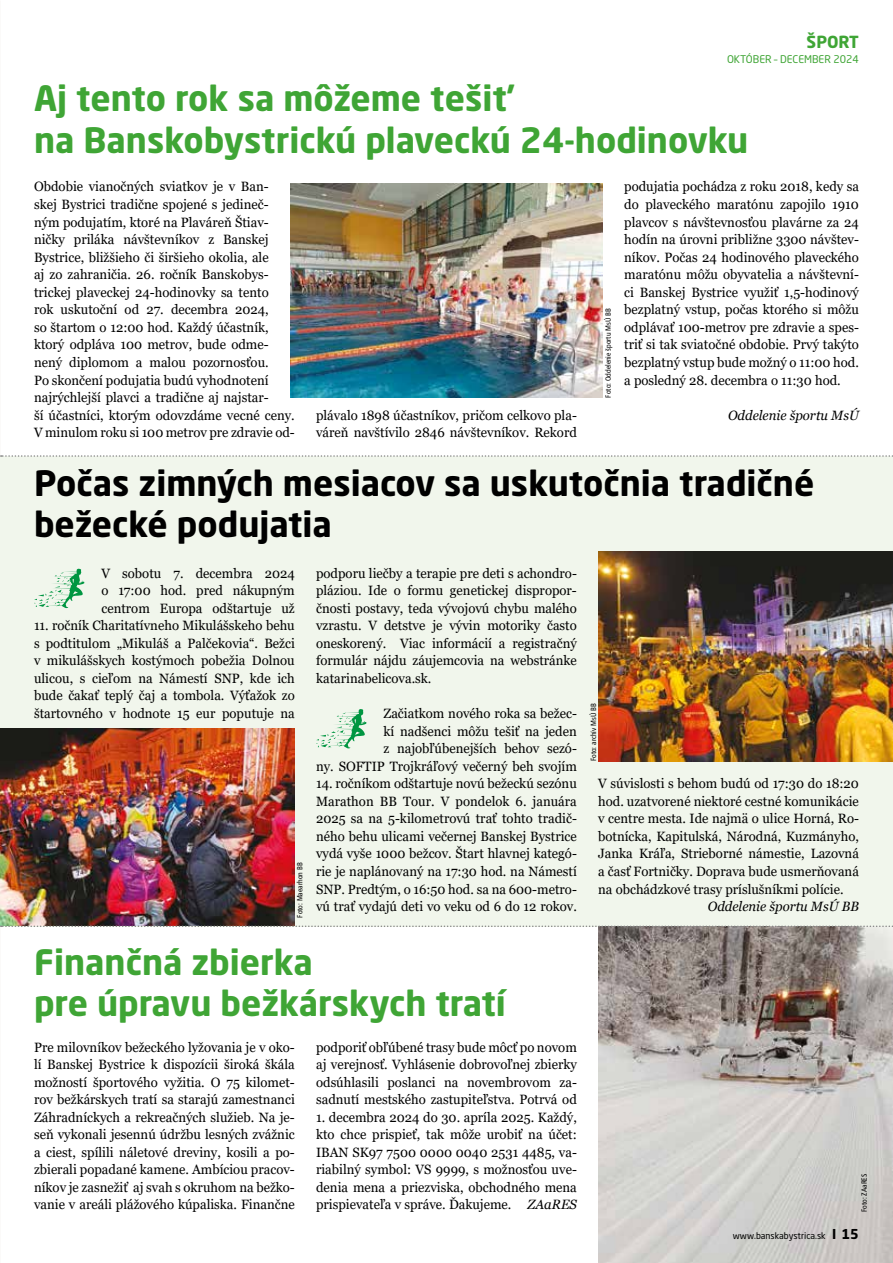
<style>
.page{position:relative;width:893px;height:1263px;background:#fff}
.page>*{position:absolute;margin:0;border:0;box-sizing:border-box;transform-origin:0 0}
.t1{font:700 34.5px/41.4px "Neo Sans Pro";color:#3fa535}
.t2{font:700 34.5px/41.4px "Neo Sans Pro";color:#000}
.t3{font:700 16.5px "Neo Sans Pro";color:#3fa535}
.t4{font:13.5px/17.5px "Georgia";color:#000;text-align:justify}
.t5{font:italic 13.5px "Georgia";color:#000}
.t6{font:10.5px "Neo Sans Pro";color:#3fa535}
.t7{font:9px "Neo Sans Pro";color:#000}
.t8{font:7.5px "Frutiger Cond CE";color:#000}
.s1{font-style:italic}
.s2{font-weight:700;font-size:13.5px}
</style>
<div class="page">
<div style="left:0;top:456px;width:893px;height:470px;background:#f1f6ec"></div>
<svg style="left:1px;top:455px;width:892px;height:2px"></svg>
<img style="left:290px;top:184px;width:313px;height:214px">
<img style="left:598px;top:927px;width:295px;height:336px">
<svg style="left:34px;top:569px;width:50px;height:39px"></svg>
<svg style="left:316px;top:709px;width:50px;height:39px"></svg>
<img style="left:0;top:728px;width:295px;height:198px">
<svg style="left:1px;top:925px;width:892px;height:2px"></svg>
<img style="left:598px;top:551px;width:295px;height:210px">
<p class="t3" style="left:807px;top:31px;width:54px">ŠPORT</p>
<p class="t6" style="left:727px;top:52px;width:133px">OKTÓBER – DECEMBER 2024</p>
<h1 class="t1" style="left:34px;top:77px;width:716px">Aj tento rok sa môžeme tešiť<br>na Banskobystrickú plaveckú 24-hodinovku</h1>
<p class="t4" style="left:34px;top:178px;width:262px;text-align:left">Obdobie vianočných sviatkov je v Ban&shy;skej Bystrici tradične spojené s jedineč&shy;ným podujatím, ktoré na Plaváreň Štiav&shy;ničky priláka návštevníkov z Banskej Bystrice, bližšieho či širšieho okolia, ale<br>aj zo zahraničia. 26. ročník Banskobys&shy;trickej plaveckej 24-hodinovky sa tento<br>rok uskutoční od 27. decembra 2024,<br>so štartom o 12:00 hod. Každý účastník, ktorý odpláva 100 metrov, bude odme&shy;nený diplomom a malou pozornosťou.<br>Po skončení podujatia budú vyhodnotení najrýchlejší plavci a tradične aj najstar-<br>ší účastníci, ktorým odovzdáme vecné ceny.<br>V minulom roku si 100 metrov pre zdravie od-</p>
<p class="t4" style="left:624px;top:178px;width:236px">podujatia pochádza z roku 2018, kedy sa do plaveckého maratónu zapojilo 1910 plavcov s návštevnosťou plavárne za 24 hodín na úrovni približne 3300 návštev&shy;níkov. Počas 24 hodinového plaveckého maratónu môžu obyvatelia a návštevní&shy;ci Banskej Bystrice využiť 1,5-hodinový bezplatný vstup, počas ktorého si môžu odplávať 100-metrov pre zdravie a spes&shy;triť si tak sviatočné obdobie. Prvý takýto bezplatný vstup bude možný o 11:00 hod. a posledný 28. decembra o 11:30 hod.</p>
<p class="t5" style="left:728px;top:406px;width:132px">Oddelenie športu MsÚ</p>
<p class="t8" style="left:604px;top:397px;width:91px;rotate:-90deg">Foto: Oddelenie športu MsÚ BB</p>
<p class="t4" style="left:316px;top:406px;width:262px">plávalo 1898 účastníkov, pričom celkovo pla&shy;váreň navštívilo 2846 návštevníkov. Rekord</p>
<h1 class="t2" style="left:34px;top:461px;width:782px">Počas zimných mesiacov sa uskutočnia tradičné bežecké podujatia</h1>
<p class="t4" style="left:101px;top:564px;width:195px">V sobotu 7. decembra 2024 o 17:00 hod. pred nákupným centrom Europa odštartuje už</p>
<p class="t4" style="left:34px;top:617px;width:262px">11. ročník Charitatívneho Mikulášskeho behu s podtitulom „Mikuláš a Palčekovia“. Bežci v mikulášskych kostýmoch pobežia Dolnou ulicou, s cieľom na Námestí SNP, kde ich bude čakať teplý čaj a tombola. Výťažok zo štartovného v hodnote 15 eur poputuje na</p>
<p class="t8" style="left:296px;top:917px;width:57px;rotate:-90deg">Foto: Maearhon BB</p>
<p class="t4" style="left:316px;top:564px;width:262px">podporu liečby a terapie pre deti s achondro&shy;pláziou. Ide o formu genetickej dispropor&shy;čnosti postavy, teda vývojovú chybu malého vzrastu. V detstve je vývin motoriky často oneskorený. Viac informácií a registračný formulár nájdu záujemcovia na webstránke katarinabelicova.sk.</p>
<p class="t4" style="left:316px;top:705px;width:262px;text-align:right">Začiatkom nového roka sa bežec-<br>kí nadšenci môžu tešiť na jeden<br>z najobľúbenejších behov sezó-<br>ny. SOFTIP Trojkráľový večerný beh svojím</p>
<p class="t4" style="left:316px;top:775px;width:262px">14. ročníkom odštartuje novú bežeckú sezónu Marathon BB Tour. V pondelok 6. januára 2025 sa na 5-kilometrovú trať tohto tradič&shy;ného behu ulicami večernej Banskej Bystrice vydá vyše 1000 bežcov. Štart hlavnej kategó&shy;rie je naplánovaný na 17:30 hod. na Námestí SNP. Predtým, o 16:50 hod. sa na 600-metro&shy;vú trať vydajú deti vo veku od 6 do 12 rokov.</p>
<p class="t4" style="left:598px;top:775px;width:262px">V súvislosti s behom budú od 17:30 do 18:20 hod. uzatvorené niektoré cestné komunikácie v centre mesta. Ide najmä o ulice Horná, Ro&shy;botnícka, Kapitulská, Národná, Kuzmányho, Janka Kráľa, Strieborné námestie, Lazovná a časť Fortničky. Doprava bude usmerňovaná na obchádzkové trasy príslušníkmi polície.</p>
<p class="t8" style="left:589px;top:761px;width:59px;rotate:-90deg">Foto: archív MsÚ BB</p>
<p class="t5" style="left:708px;top:898px;width:153px">Oddelenie športu MsÚ BB</p>
<h1 class="t1" style="left:34px;top:940px;width:473px">Finančná zbierka<br>pre úpravu bežkárskych tratí</h1>
<p class="t4" style="left:34px;top:1038px;width:262px">Pre milovníkov bežeckého lyžovania je v oko&shy;lí Banskej Bystrice k dispozícii široká škála možností športového vyžitia. O 75 kilomet&shy;rov bežkárskych tratí sa starajú zamestnanci Záhradníckych a rekreačných služieb. Na je&shy;seň vykonali jesennú údržbu lesných zvážnic a ciest, spílili náletové dreviny, kosili a po&shy;zbierali popadané kamene. Ambíciou pracov&shy;níkov je zasnežiť aj svah s okruhom na bežko&shy;vanie v areáli plážového kúpaliska. Finančne</p>
<p class="t4" style="left:316px;top:1038px;width:262px">podporiť obľúbené trasy bude môcť po novom aj verejnosť. Vyhlásenie dobrovoľnej zbierky odsúhlasili poslanci na novembrovom za&shy;sadnutí mestského zastupiteľstva. Potrvá od</p>
<p class="t4" style="left:316px;top:1108px;width:262px">1. decembra 2024 do 30. apríla 2025. Každý, kto chce prispieť, tak môže urobiť na účet:<br>IBAN SK97 7500 0000 0040 2531 4485, va&shy;riabilný symbol: VS 9999, s možnosťou uve&shy;denia mena a priezviska, obchodného mena prispievateľa v správe. Ďakujeme. <span class="s1">ZAaRES</span></p>
<p class="t8" style="left:860px;top:1212px;width:40px;rotate:-90deg">Foto: ZAaRES</p>
<p class="t7" style="left:733px;top:1230px;width:128px">www.banskabystrica.sk <span class="s2">I 15</span></p>
</div>
